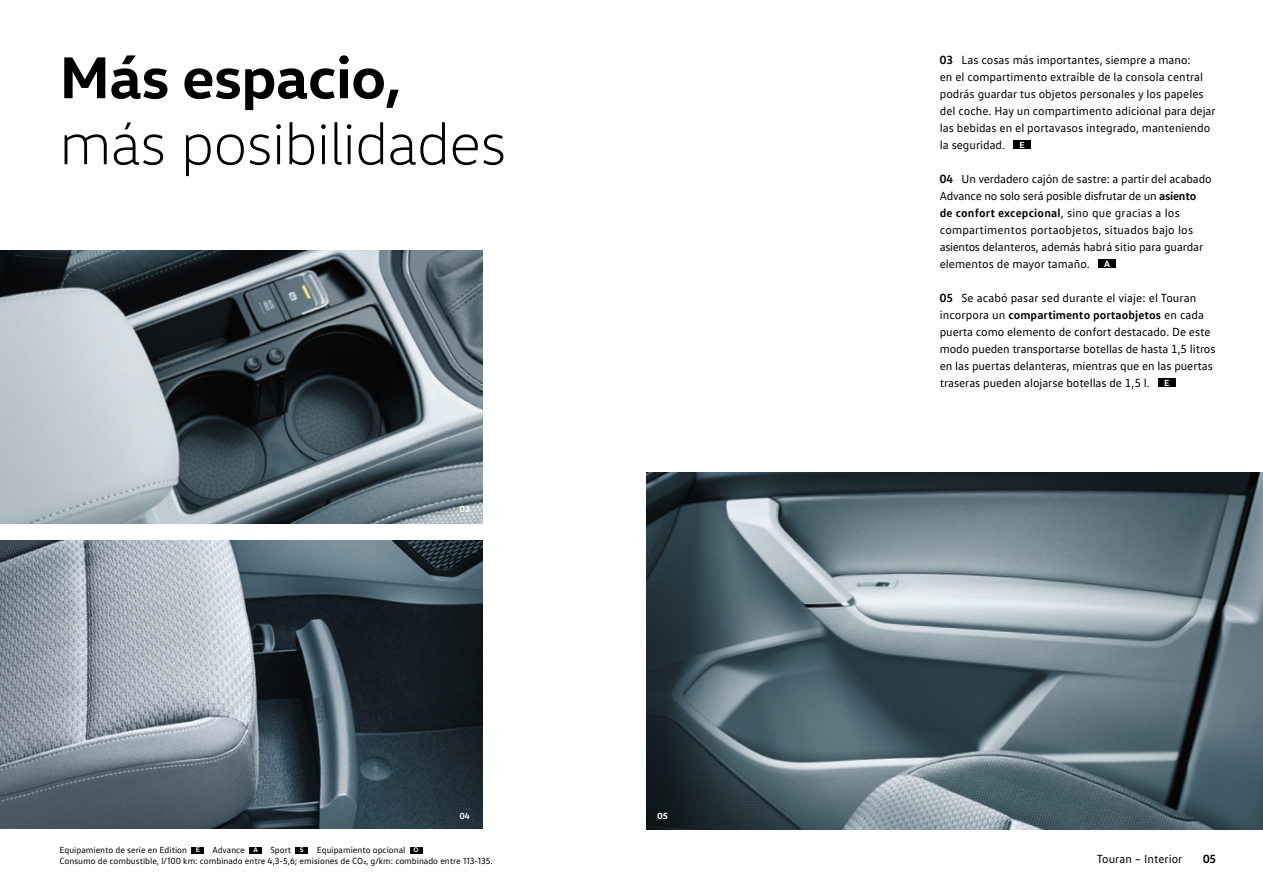
<style>
.page{position:relative;width:1263px;height:893px;background:#fff}
.page>*{position:absolute;margin:0;border:0;box-sizing:border-box;transform-origin:0 0}
.t1{font:300 60px "VW Head";letter-spacing:-.01em;color:#000}
.t2{font:700 60px "VW Head";letter-spacing:-.01em;color:#000}
.t3{font:12px/17px "VW Text";color:#000}
.t4{font:700 12px "VW Text";color:#000}
.t5{font:9px/10.8px "VW Text";color:#000}
.t6{font:700 9px "VW Text";color:#fff}
.t7{font:700 9px "VW Head";color:#fff}
.s1{font-family:"VW Head";font-weight:700;font-size:6.75px;color:#fff}
.s2{font-weight:700}
.s3{font-family:"VW Head";font-weight:700;font-size:9px;color:#fff}
</style>
<div class="page">
<img style="left:0;top:251px;width:483px;height:272px">
<img style="left:0;top:540px;width:483px;height:289px">
<div style="left:1014px;top:140px;width:17px;height:9px;background:#000"></div>
<div style="left:1098px;top:259px;width:17px;height:9px;background:#000"></div>
<div style="left:1158px;top:378px;width:17px;height:9px;background:#000"></div>
<div style="left:191px;top:847px;width:13px;height:6px;background:#000"></div>
<div style="left:249px;top:847px;width:13px;height:6px;background:#000"></div>
<div style="left:295px;top:847px;width:13px;height:6px;background:#000"></div>
<div style="left:410px;top:847px;width:12px;height:6px;background:#000"></div>
<img style="left:646px;top:472px;width:617px;height:357px">
<h1 class="t2" style="left:60px;top:38px;width:344px">Más espacio,</h1>
<h1 class="t1" style="left:60px;top:108px;width:448px">más posibilidades</h1>
<p class="t6" style="left:460px;top:503px;width:11px">03</p>
<p class="t6" style="left:460px;top:810px;width:11px">04</p>
<p class="t5" style="left:60px;top:844px;width:435px;text-indent:257px">Equipamiento opcional <span class="s1">O<br></span>Consumo de combustible, l/100 km: combinado entre 4,3-5,6; emisiones de CO2, g/km: combinado entre 113-135.</p>
<p class="t5" style="left:60px;top:844px;width:142px">Equipamiento de serie en Edition <span class="s1">E</span></p>
<p class="t5" style="left:212px;top:844px;width:47px">Advance <span class="s1">A</span></p>
<p class="t5" style="left:270px;top:844px;width:35px">Sport <span class="s1">S</span></p>
<p class="t7" style="left:657px;top:810px;width:12px">05</p>
<p class="t3" style="left:940px;top:51px;width:277px"><span class="s2">03</span> Las cosas más importantes, siempre a mano:<br>en el compartimento extraíble de la consola central podrás guardar tus objetos personales y los papeles del coche. Hay un compartimento adicional para dejar las bebidas en el portavasos integrado, manteniendo la seguridad. <span class="s3">E</span></p>
<p class="t3" style="left:940px;top:170px;width:273px"><span class="s2">04</span> Un verdadero cajón de sastre: a partir del acabado Advance no solo será posible disfrutar de un <span class="s2">asiento de confort excepcional</span>, sino que gracias a los compartimentos portaobjetos, situados bajo los asientos delanteros, además habrá sitio para guardar elementos de mayor tamaño. <span class="s3">A</span></p>
<p class="t3" style="left:940px;top:289px;width:277px"><span class="s2">05</span> Se acabó pasar sed durante el viaje: el Touran incorpora un <span class="s2">compartimento portaobjetos</span> en cada puerta como elemento de confort destacado. De este modo pueden transportarse botellas de hasta 1,5 litros en las puertas delanteras, mientras que en las puertas traseras pueden alojarse botellas de 1,5 l. <span class="s3">E</span></p>
<p class="t3" style="left:1097px;top:850px;width:87px">Touran – Interior</p>
<p class="t4" style="left:1203px;top:851px;width:15px">05</p>
</div>
